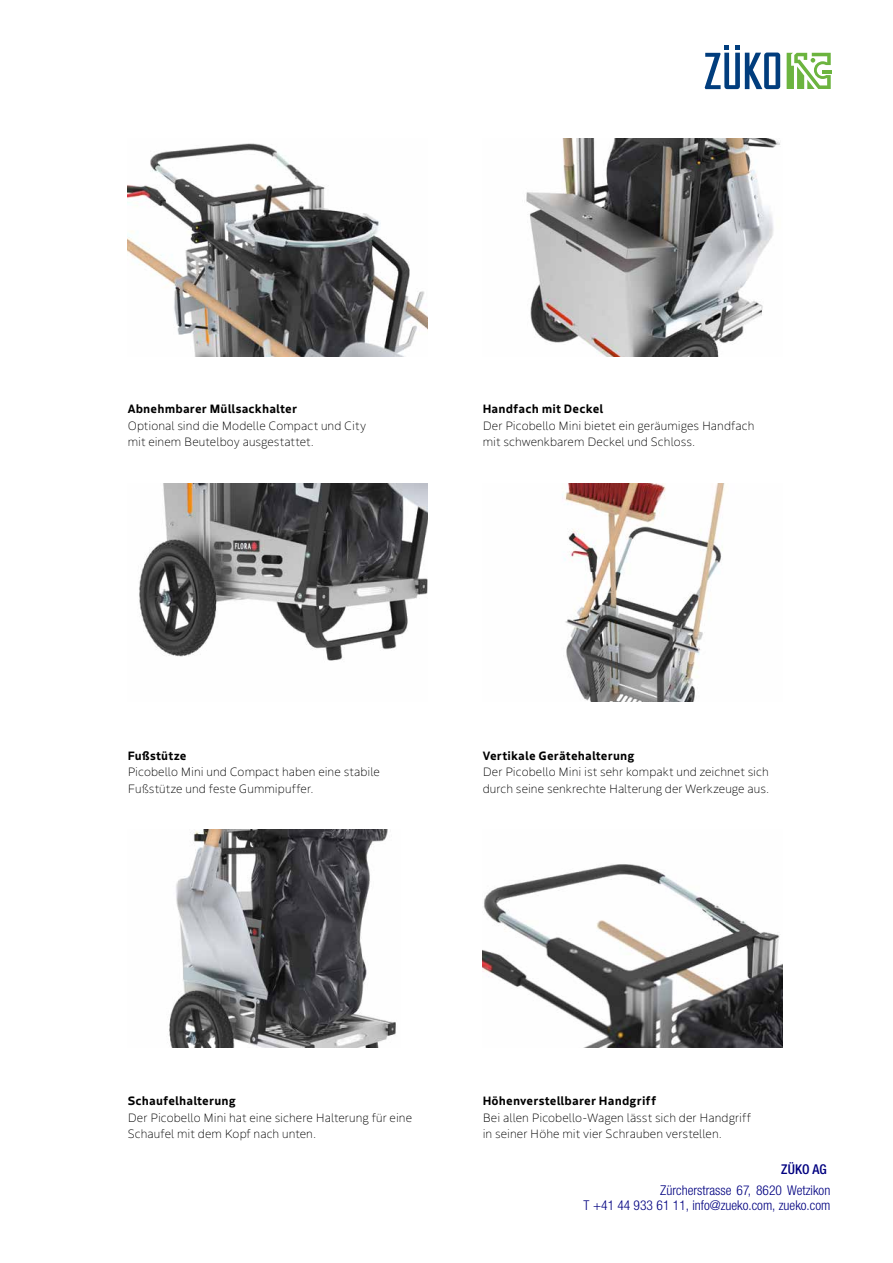
<style>
.page{position:relative;width:893px;height:1263px;background:#fff}
.page>*{position:absolute;margin:0;border:0;box-sizing:border-box;transform-origin:0 0}
.t1{font:300 condensed 13.5px/15.1px "Helvetica Neue LT Std";color:#000080;text-align:right}
.t2{font:500 condensed 13.5px "Helvetica Neue LT Std";letter-spacing:.005em;color:#000080}
.t3{font:200 12px/16.5px "Boreal";letter-spacing:.005em;color:#000}
.t4{font:700 12px "Boreal";letter-spacing:.01em;color:#000}
</style>
<div class="page">
<img style="left:139px;top:484px;width:289px;height:177px">
<img style="left:128px;top:143px;width:300px;height:213px">
<img style="left:562px;top:484px;width:163px;height:218px">
<img style="left:169px;top:830px;width:227px;height:218px">
<img style="left:483px;top:864px;width:300px;height:184px">
<img style="left:526px;top:138px;width:254px;height:218px">
<svg style="left:705px;top:46px;width:75px;height:43px"></svg>
<svg style="left:787px;top:53px;width:45px;height:36px"></svg>
<p class="t4" style="left:128px;top:399px;width:171px">Abnehmbarer Müllsackhalter</p>
<p class="t3" style="left:128px;top:416px;width:240px">Optional sind die Modelle Compact und City mit einem Beutelboy ausgestattet.</p>
<p class="t4" style="left:483px;top:399px;width:122px">Handfach mit Deckel</p>
<p class="t3" style="left:483px;top:416px;width:273px">Der Picobello Mini bietet ein geräumiges Handfach mit schwenkbarem Deckel und Schloss.</p>
<p class="t4" style="left:128px;top:746px;width:60px">Fußstütze</p>
<p class="t3" style="left:128px;top:763px;width:254px">Picobello Mini und Compact haben eine stabile<br>Fußstütze und feste Gummipuffer.</p>
<p class="t4" style="left:483px;top:746px;width:153px">Vertikale Gerätehalterung</p>
<p class="t3" style="left:483px;top:763px;width:288px">Der Picobello Mini ist sehr kompakt und zeichnet sich durch seine senkrechte Halterung der Werkzeuge aus.</p>
<p class="t4" style="left:128px;top:1091px;width:110px">Schaufelhalterung</p>
<p class="t3" style="left:128px;top:1108px;width:286px">Der Picobello Mini hat eine sichere Halterung für eine<br>Schaufel mit dem Kopf nach unten.</p>
<p class="t4" style="left:483px;top:1091px;width:175px">Höhenverstellbarer Handgriff</p>
<p class="t3" style="left:483px;top:1108px;width:270px">Bei allen Picobello-Wagen lässt sich der Handgriff in seiner Höhe mit vier Schrauben verstellen.</p>
<p class="t2" style="left:781px;top:1161px;width:47px">ZÜKO AG</p>
<p class="t1" style="left:583px;top:1182px;width:248px">Zürcherstrasse 67, 8620 Wetzikon<br>T +41 44 933 61 11, info@zueko.com, zueko.com</p>
</div>
